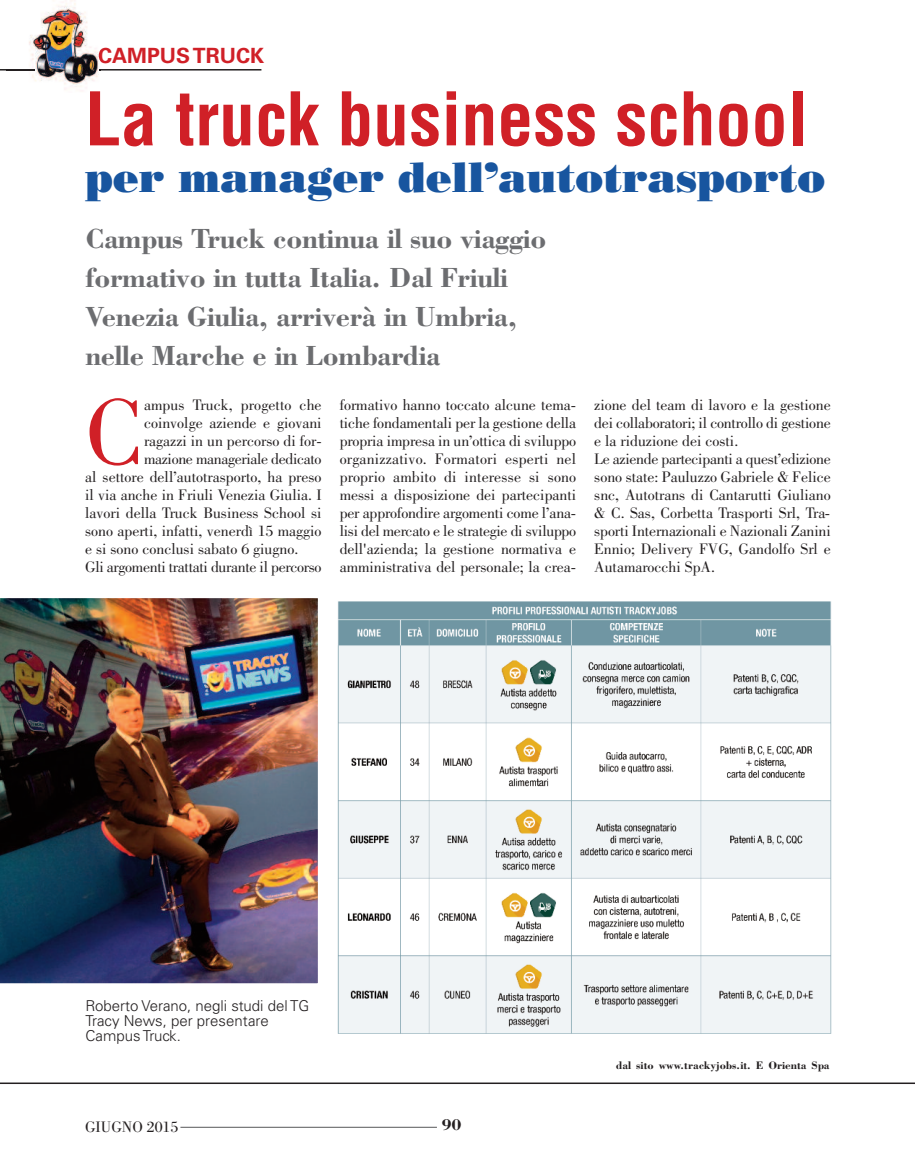
<style>
.page{position:relative;width:915px;height:1170px;background:#fff}
.page>*{position:absolute;margin:0;border:0;box-sizing:border-box;transform-origin:0 0}
.t1{font:96.6px "Bodoni Std";color:#d02027}
.t2{font:700 condensed 72px "Helvetica LT Std";color:#d02027}
.t3{font:42px "Bodoni Std Poster";color:#18559f}
.t4{font:700 28.5px/39px "Bodoni Std";letter-spacing:-.015em;color:#6c6d70}
.t5{font:700 21px "Univers LT Std";color:#d02027}
.t6{font:700 16.5px "Bodoni Std";color:#231f20}
.t7{font:15.75px/18px "Bodoni Std";color:#231f20;text-align:justify}
.t8{font:15.75px "Bodoni Std";letter-spacing:-.02em;color:#231f20}
.t9{font:300 15px/15px "Univers LT Std";color:#231f20}
.t10{font:700 11.25px "Bodoni Std";color:#231f20}
</style>
<div class="page">
<img style="left:337px;top:601px;width:495px;height:433px">
<hr style="left:99px;top:69px;width:162px;height:1px;background:#231f20">
<hr style="left:0;top:69px;width:34px;height:1px;background:#231f20">
<hr style="left:0;top:1082px;width:914px;height:1px;background:#231f20">
<img style="left:6px;top:0;width:95px;height:91px">
<svg style="left:6px;top:69px;width:28px;height:1px"></svg>
<svg style="left:99px;top:50px;width:2px;height:11px"></svg>
<hr style="left:180px;top:1126px;width:257px;height:1px;background:#57585a">
<img style="left:0;top:598px;width:318px;height:386px">
<h3 class="t5" style="left:98px;top:48px;width:168px">CAMPUSTRUCK</h3>
<h2 class="t2" style="left:85px;top:91px;width:723px">La truck business school</h2>
<h3 class="t3" style="left:85px;top:152px;width:741px">per manager dell’autotrasporto</h3>
<h3 class="t4" style="left:85px;top:218px;width:462px">Campus Truck continua il suo viaggio formativo in tutta Italia. Dal Friuli Venezia Giulia, arriverà in Umbria, nelle Marche e in Lombardia</h3>
<h1 class="t1" style="left:85px;top:396px;width:60px">C</h1>
<p class="t7" style="left:144px;top:397px;width:179px">ampus Truck, progetto che</p>
<p class="t7" style="left:144px;top:415px;width:179px">coinvolge aziende e giovani</p>
<p class="t7" style="left:144px;top:433px;width:179px">ragazzi in un percorso di for-</p>
<p class="t8" style="left:144px;top:453px;width:179px">mazione manageriale dedicato</p>
<p class="t7" style="left:85px;top:469px;width:238px">al settore dell’autotrasporto, ha preso</p>
<p class="t7" style="left:85px;top:487px;width:238px">il via anche in Friuli Venezia Giulia. I</p>
<p class="t7" style="left:85px;top:505px;width:238px">lavori della Truck Business School si</p>
<p class="t7" style="left:85px;top:523px;width:238px">sono aperti, infatti, venerdì 15 maggio</p>
<p class="t7" style="left:85px;top:541px;width:215px">e si sono conclusi sabato 6 giugno.</p>
<p class="t8" style="left:85px;top:561px;width:238px">Gli argomenti trattati durante il percorso</p>
<p class="t7" style="left:339px;top:397px;width:238px">formativo hanno toccato alcune tema&shy;tiche fondamentali per la gestione della propria impresa in un’ottica di sviluppo organizzativo. Formatori esperti nel proprio ambito di interesse si sono messi a disposizione dei partecipanti per approfondire argomenti come l’ana&shy;lisi del mercato e le strategie di sviluppo dell'azienda; la gestione normativa e amministrativa del personale; la crea-</p>
<p class="t7" style="left:594px;top:397px;width:238px;text-align:left">zione del team di lavoro e la gestione dei collaboratori; il controllo di gestione e la riduzione dei costi.<br>Le aziende partecipanti a quest’edizione sono state: Pauluzzo Gabriele &amp; Felice snc, Autotrans di Cantarutti Giuliano &amp; C. Sas, Corbetta Trasporti Srl, Tra&shy;sporti Internazionali e Nazionali Zanini Ennio; Delivery FVG, Gandolfo Srl e Autamarocchi SpA.</p>
<p class="t9" style="left:85px;top:999px;width:225px">Roberto Verano, negli studi del TG<br>Tracy News, per presentare<br>Campus Truck.</p>
<p class="t10" style="left:616px;top:1058px;width:215px">dal sito www.trackyjobs.it. E Orienta Spa</p>
<p class="t7" style="left:85px;top:1119px;width:95px">GIUGNO 2015</p>
<p class="t6" style="left:441px;top:1114px;width:21px">90</p>
</div>
